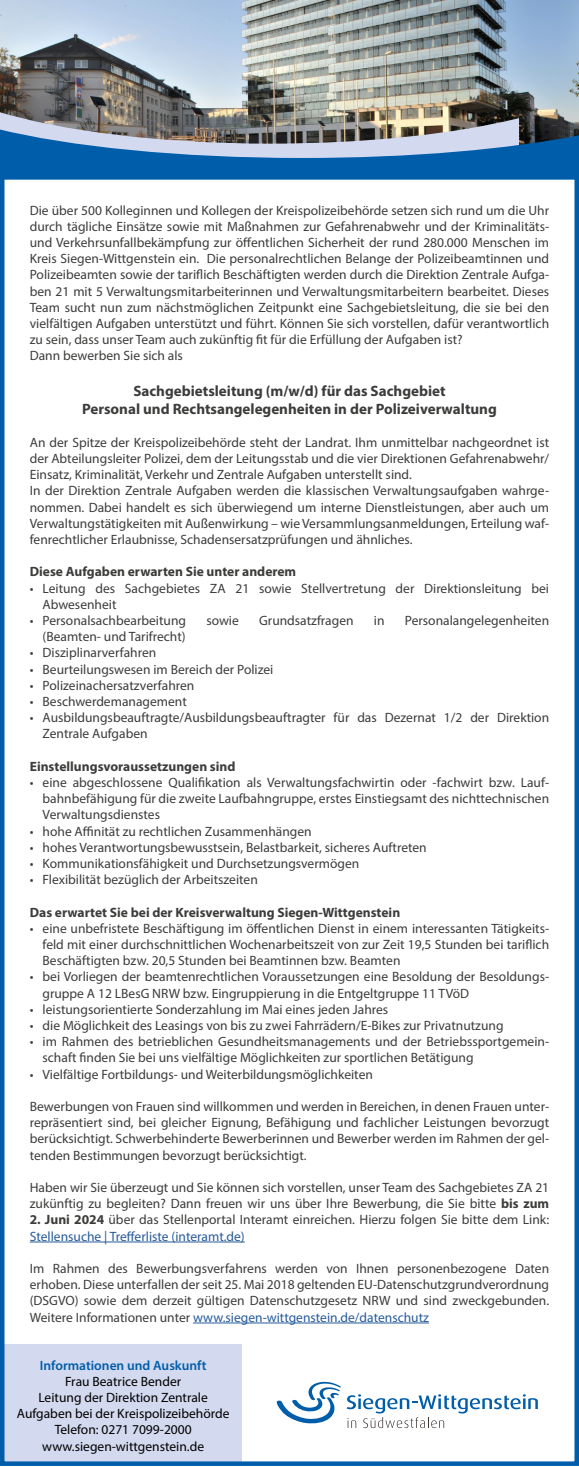
<style>
.page{position:relative;width:579px;height:1467px;background:#fff}
.page>*{position:absolute;margin:0;border:0;box-sizing:border-box;transform-origin:0 0}
.t1{font:700 15px/18px "Myriad Pro";color:#3c3c3b;text-align:center}
.t2{font:13.5px/16.2px "Myriad Pro";color:#3c3c3b}
.t3{font:13.5px/16.2px "Myriad Pro";color:#000;text-align:center}
.t4{font:700 13.5px "Myriad Pro";color:#3c3c3b}
.t5{font:600 13.5px "Myriad Pro";color:#005da9}
.s1{font-weight:700}
.s2{color:#275b9b}
</style>
<div class="page">
<img style="left:0;top:0;width:578px;height:111px">
<img style="left:0;top:111px;width:578px;height:69px">
<hr style="left:30px;top:1242px;width:214px;height:1px;background:#275b9b">
<hr style="left:193px;top:1323px;width:235px;height:1px;background:#275b9b">
<svg style="left:346px;top:1394px;width:191px;height:34px"></svg>
<svg style="left:276px;top:1382px;width:64px;height:42px"></svg>
<div style="left:4px;top:1344px;width:238px;height:122px;background:#d3daf0"></div>
<div style="left:0;top:168px;width:578px;height:1298px;border:4px solid #005da9"></div>
<p class="t2" style="left:30px;top:202px;width:520px">Die über 500 Kolleginnen und Kollegen der Kreispolizeibehörde setzen sich rund um die Uhr durch tägliche Einsätze sowie mit Maßnahmen zur Gefahrenabwehr und der Kriminalitäts&shy;und Verkehrsunfallbekämpfung zur öffentlichen Sicherheit der rund 280.000 Menschen im Kreis Siegen-Wittgenstein ein. Die personalrechtlichen Belange der Polizeibeamtinnen und Polizeibeamten sowie der tariflich Beschäftigten werden durch die Direktion Zentrale Aufga&shy;ben 21 mit 5 Verwaltungsmitarbeiterinnen und Verwaltungsmitarbeitern bearbeitet. Dieses Team sucht nun zum nächstmöglichen Zeitpunkt eine Sachgebietsleitung, die sie bei den vielfältigen Aufgaben unterstützt und führt. Können Sie sich vorstellen, dafür verantwortlich zu sein, dass unser Team auch zukünftig fit für die Erfüllung der Aufgaben ist?<br>Dann bewerben Sie sich als</p>
<p class="t1" style="left:82px;top:382px;width:416px">Sachgebietsleitung (m/w/d) für das Sachgebiet<br>Personal und Rechtsangelegenheiten in der Polizeiverwaltung</p>
<p class="t2" style="left:30px;top:434px;width:520px">An der Spitze der Kreispolizeibehörde steht der Landrat. Ihm unmittelbar nachgeordnet ist der Abteilungsleiter Polizei, dem der Leitungsstab und die vier Direktionen Gefahrenabwehr/ Einsatz, Kriminalität, Verkehr und Zentrale Aufgaben unterstellt sind.<br>In der Direktion Zentrale Aufgaben werden die klassischen Verwaltungsaufgaben wahrge&shy;nommen. Dabei handelt es sich überwiegend um interne Dienstleistungen, aber auch um Verwaltungstätigkeiten mit Außenwirkung – wie Versammlungsanmeldungen, Erteilung waf&shy;fenrechtlicher Erlaubnisse, Schadensersatzprüfungen und ähnliches.</p>
<p class="t4" style="left:30px;top:563px;width:268px">Diese Aufgaben erwarten Sie unter anderem</p>
<p class="t2" style="left:43px;top:580px;width:507px;text-indent:-13px">• Leitung des Sachgebietes ZA 21 sowie Stellvertretung der Direktionsleitung bei<br>Abwesenheit</p>
<p class="t2" style="left:30px;top:612px;width:158px">• Personalsachbearbeitung</p>
<p class="t2" style="left:206px;top:612px;width:34px">sowie</p>
<p class="t2" style="left:259px;top:612px;width:96px">Grundsatzfragen</p>
<p class="t2" style="left:373px;top:612px;width:12px">in</p>
<p class="t2" style="left:404px;top:612px;width:146px">Personalangelegenheiten</p>
<p class="t2" style="left:43px;top:628px;width:144px">(Beamten- und Tarifrecht)</p>
<p class="t2" style="left:30px;top:645px;width:128px">• Disziplinarverfahren</p>
<p class="t2" style="left:30px;top:661px;width:245px">• Beurteilungswesen im Bereich der Polizei</p>
<p class="t2" style="left:30px;top:677px;width:166px">• Polizeinachersatzverfahren</p>
<p class="t2" style="left:30px;top:693px;width:158px">• Beschwerdemanagement</p>
<p class="t2" style="left:43px;top:709px;width:508px;text-indent:-13px">• Ausbildungsbeauftragte/Ausbildungsbeauftragter für das Dezernat 1/2 der Direktion<br>Zentrale Aufgaben</p>
<p class="t4" style="left:30px;top:757px;width:207px">Einstellungsvoraussetzungen sind</p>
<p class="t2" style="left:43px;top:774px;width:507px;text-align:justify;text-indent:-13px">• eine abgeschlossene Qualifikation als Verwaltungsfachwirtin oder -fachwirt bzw. Lauf&shy;bahnbefähigung für die zweite Laufbahngruppe, erstes Einstiegsamt des nichttechnischen Verwaltungsdienstes</p>
<p class="t2" style="left:30px;top:823px;width:283px">• hohe Affinität zu rechtlichen Zusammenhängen</p>
<p class="t2" style="left:30px;top:839px;width:398px">• hohes Verantwortungsbewusstsein, Belastbarkeit, sicheres Auftreten</p>
<p class="t2" style="left:30px;top:855px;width:331px">• Kommunikationsfähigkeit und Durchsetzungsvermögen</p>
<p class="t2" style="left:30px;top:871px;width:229px">• Flexibilität bezüglich der Arbeitszeiten</p>
<p class="t4" style="left:30px;top:903px;width:372px">Das erwartet Sie bei der Kreisverwaltung Siegen-Wittgenstein</p>
<p class="t2" style="left:43px;top:920px;width:508px;text-align:justify;text-indent:-13px">• eine unbefristete Beschäftigung im öffentlichen Dienst in einem interessanten Tätigkeits&shy;feld mit einer durchschnittlichen Wochenarbeitszeit von zur Zeit 19,5 Stunden bei tariflich Beschäftigten bzw. 20,5 Stunden bei Beamtinnen bzw. Beamten</p>
<p class="t2" style="left:43px;top:969px;width:507px;text-indent:-13px">• bei Vorliegen der beamtenrechtlichen Voraussetzungen eine Besoldung der Besoldungs&shy;gruppe A 12 LBesG NRW bzw. Eingruppierung in die Entgeltgruppe 11 TVöD</p>
<p class="t2" style="left:30px;top:1001px;width:360px">• leistungsorientierte Sonderzahlung im Mai eines jeden Jahres</p>
<p class="t2" style="left:30px;top:1017px;width:475px">• die Möglichkeit des Leasings von bis zu zwei Fahrrädern/E-Bikes zur Privatnutzung</p>
<p class="t2" style="left:43px;top:1033px;width:508px;text-indent:-13px">• im Rahmen des betrieblichen Gesundheitsmanagements und der Betriebssportgemein&shy;schaft finden Sie bei uns vielfältige Möglichkeiten zur sportlichen Betätigung</p>
<p class="t2" style="left:30px;top:1066px;width:344px">• Vielfältige Fortbildungs- und Weiterbildungsmöglichkeiten</p>
<p class="t2" style="left:30px;top:1098px;width:520px;text-align:justify">Bewerbungen von Frauen sind willkommen und werden in Bereichen, in denen Frauen unter&shy;repräsentiert sind, bei gleicher Eignung, Befähigung und fachlicher Leistungen bevorzugt berücksichtigt. Schwerbehinderte Bewerberinnen und Bewerber werden im Rahmen der gel&shy;tenden Bestimmungen bevorzugt berücksichtigt.</p>
<p class="t2" style="left:30px;top:1179px;width:520px">Haben wir Sie überzeugt und Sie können sich vorstellen, unser Team des Sachgebietes ZA 21 zukünftig zu begleiten? Dann freuen wir uns über Ihre Bewerbung, die Sie bitte <span class="s1">bis zum</span></p>
<p class="t2" style="left:30px;top:1212px;width:520px"><span class="s1">2. Juni 2024</span> über das Stellenportal Interamt einreichen. Hierzu folgen Sie bitte dem Link:<br><span class="s2">Stellensuche | Trefferliste (interamt.de)</span></p>
<p class="t2" style="left:30px;top:1260px;width:520px;text-align:justify">Im Rahmen des Bewerbungsverfahrens werden von Ihnen personenbezogene Daten erhoben. Diese unterfallen der seit 25. Mai 2018 geltenden EU-Datenschutzgrundverordnung (DSGVO) sowie dem derzeit gültigen Datenschutzgesetz NRW und sind zweckgebunden.<br>Weitere Informationen unter <span class="s2">www.siegen-wittgenstein.de/datenschutz</span></p>
<p class="t5" style="left:40px;top:1356px;width:168px">Informationen und Auskunft</p>
<p class="t3" style="left:17px;top:1373px;width:214px">Frau Beatrice Bender<br>Leitung der Direktion Zentrale<br>Aufgaben bei der Kreispolizeibehörde<br>Telefon: 0271 7099-2000 www.siegen-wittgenstein.de</p>
</div>
